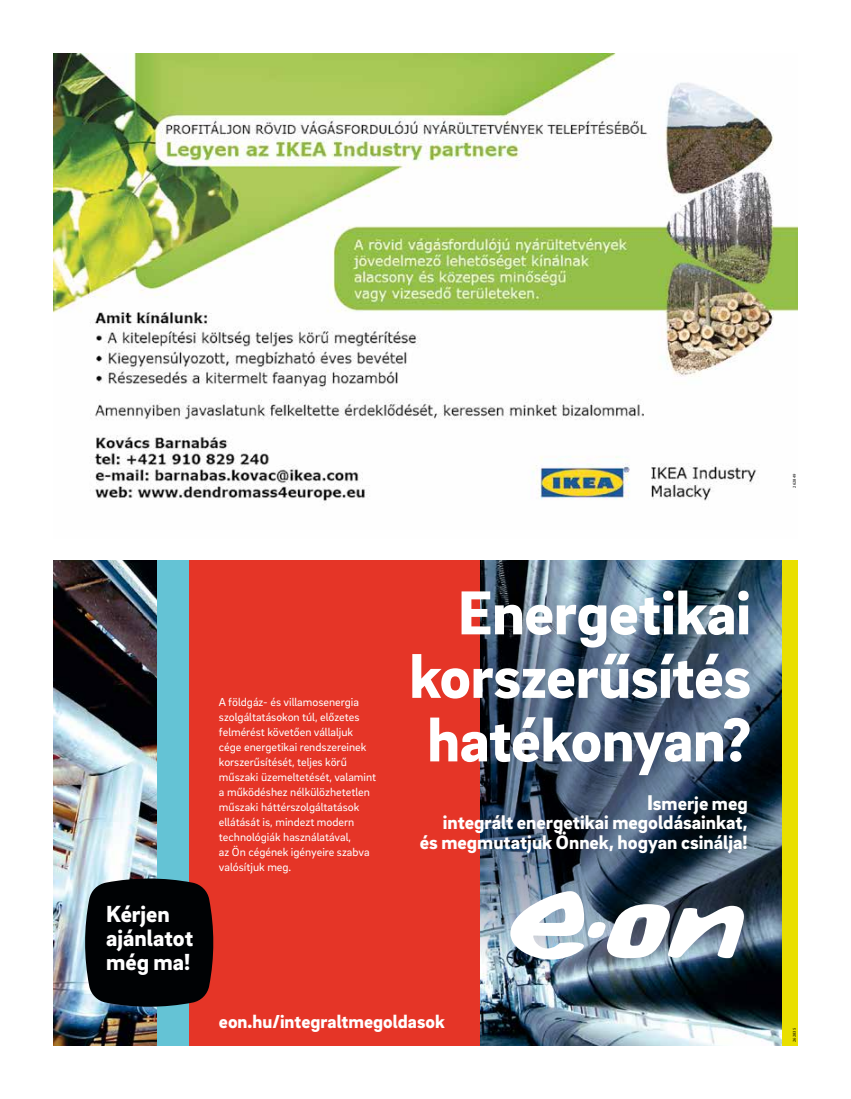
<style>
.page{position:relative;width:851px;height:1099px;background:#fff}
.page>*{position:absolute;margin:0;border:0;box-sizing:border-box;transform-origin:0 0}
.t1{font:900 63.5px/63.5px "EON Brix Sans";letter-spacing:-.01em;color:#fff;text-align:justify}
.t2{font:900 23.88px/23.9px "EON Brix Sans";color:#fff}
.t3{font:900 19.88px/19.9px "EON Brix Sans";color:#fff;text-align:right}
.t4{font:900 19.25px "EON Brix Sans";color:#fff}
.t5{font:11.88px/15px "EON Brix Sans";color:#fff}
.t6{font:4.12px "Myriad Pro";color:#000;scale:1.08 1}
.s1{font-size:21.88px}
</style>
<div class="page">
<img style="left:53px;top:53px;width:744px;height:450px">
<img style="left:53px;top:560px;width:729px;height:485px">
<svg style="left:479px;top:586px;width:303px;height:388px;background:#405267"></svg>
<div style="left:782px;top:560px;width:15px;height:485px;background:#e9df00"></div>
<div style="left:188px;top:560px;width:291px;height:485px;background:#e53527"></div>
<div style="left:157px;top:560px;width:31px;height:485px;background:#64c3d5"></div>
<svg style="left:510px;top:891px;width:233px;height:68px"></svg>
<svg style="left:84px;top:878px;width:130px;height:128px;background:#141113"></svg>
<h2 class="t2" style="left:106px;top:901px;width:89px">Kérjen ajánlatot még ma!</h2>
<p class="t5" style="left:219px;top:693px;width:159px">A földgáz- és villamosenergia szolgáltatásokon túl, előzetes felmérést követően vállaljuk cége energetikai rendszereinek korszerűsítését, teljes körű műszaki üzemeltetését, valamint a működéshez nélkülözhetetlen műszaki háttérszolgáltatások ellátását is, mindezt modern technológiák használatával,<br>az Ön cégének igényeire szabva valósítjuk meg.</p>
<h1 class="t1" style="left:409px;top:578px;width:343px;text-indent:48px">Energetikai korszerűsítés hatékonyan?</h1>
<h3 class="t3" style="left:420px;top:792px;width:329px"><span class="s1">I</span>smerje meg<br>integrált energetikai megoldásainkat,<br>és megmutatjuk Önnek, hogyan csinálja!</h3>
<h3 class="t4" style="left:219px;top:1008px;width:227px">eon.hu/integraltmegoldasok</h3>
<p class="t6" style="left:791px;top:487px;width:14px;rotate:-90deg">262849</p>
<p class="t6" style="left:791px;top:1041px;width:14px;rotate:-90deg">262835</p>
</div>
